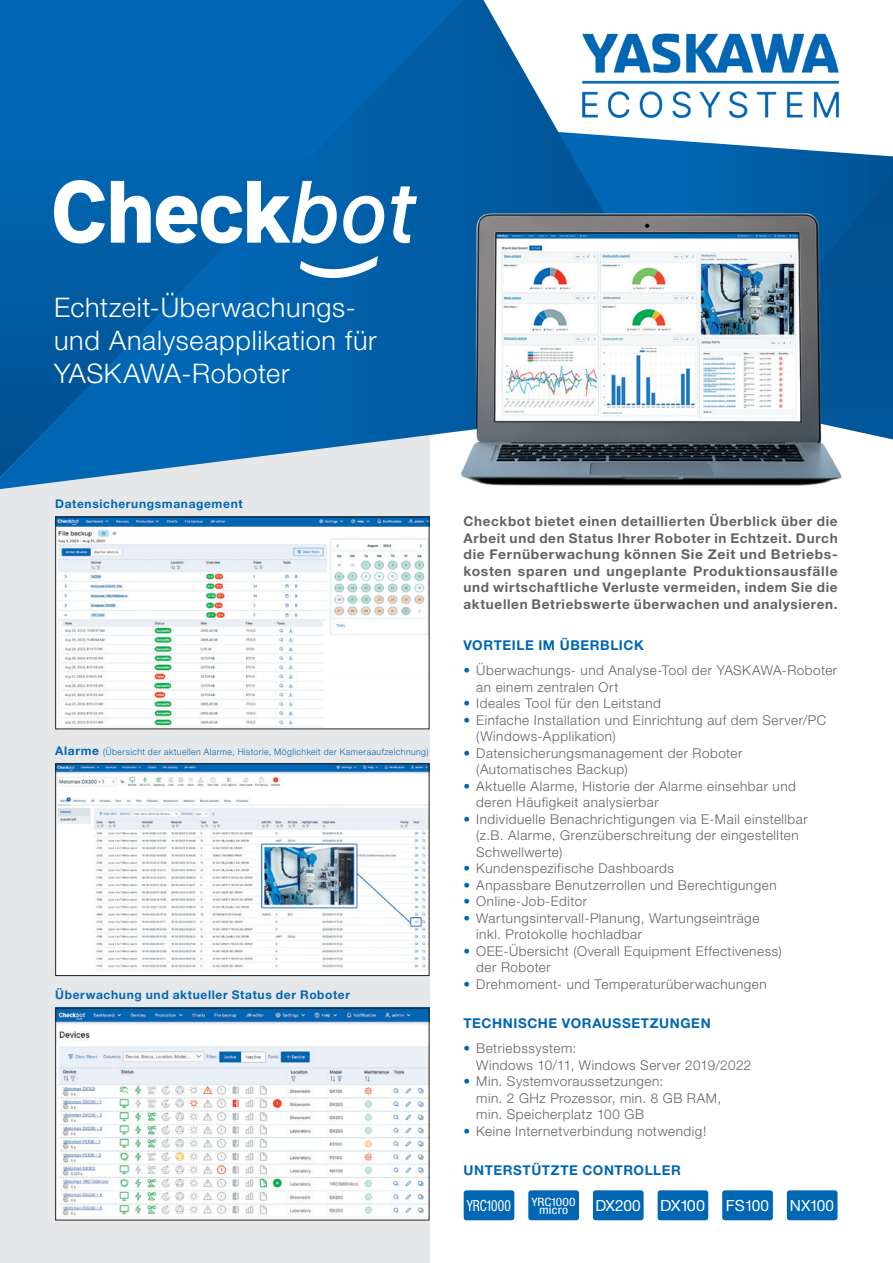
<style>
.page{position:relative;width:893px;height:1263px;background:#fff}
.page>*{position:absolute;margin:0;border:0;box-sizing:border-box;transform-origin:0 0}
.t1{font:300 27px/33px "Helvetica Neue LT Pro";letter-spacing:.025em;color:#fff}
.t2{font:15.45px "Helvetica Neue LT Pro";letter-spacing:-.015em;color:#fff}
.t3{font:condensed 15.45px "Helvetica Neue LT Pro";letter-spacing:-.01em;color:#fff;scale:.87 1}
.t4{font:15.45px "Helvetica Neue LT Pro";letter-spacing:-.015em;color:#fff;scale:1.05 1}
.t5{font:300 13.5px/16.5px "Helvetica Neue LT Pro";letter-spacing:.04em;color:#636366}
.t6{font:700 13.5px/16.5px "Helvetica Neue LT Pro";letter-spacing:.05em;color:#636366;text-align:justify}
.t7{font:700 13.5px "Helvetica Neue LT Pro";letter-spacing:.045em;color:#0166b3}
.t8{font:700 12px "Helvetica Neue LT Pro";letter-spacing:.055em;color:#0166b3}
.t9{font:condensed 11.55px/9px "Helvetica Neue LT Pro";letter-spacing:.015em;color:#fff;text-align:center;scale:1.16 1}
.t10{font:300 9px "Helvetica Neue LT Pro";letter-spacing:.055em;color:#0166b3;scale:.96 1}
.s1{font-weight:700;font-size:12px}
.s2{color:#0166b3}
</style>
<div class="page">
<div style="left:0;top:421px;width:429px;height:842px;background:#e6e7e9"></div>
<svg style="left:857px;top:400px;width:36px;height:39px"></svg>
<svg style="left:710px;top:156px;width:183px;height:244px;background:#005699"></svg>
<svg style="left:0;top:0;width:710px;height:489px;background:#0f6ab0"></svg>
<img style="left:57px;top:1010px;width:370px;height:208px">
<div style="left:55px;top:1008px;width:374px;height:212px;border:1px solid #231f20"></div>
<img style="left:57px;top:765px;width:370px;height:209px">
<div style="left:55px;top:763px;width:374px;height:213px;border:1px solid #231f20"></div>
<img style="left:57px;top:519px;width:370px;height:208px">
<div style="left:464px;top:1190px;width:50px;height:30px;background:#0166b3;border-radius:3px"></div>
<div style="left:528px;top:1190px;width:51px;height:30px;background:#0166b3;border-radius:3px"></div>
<div style="left:593px;top:1190px;width:51px;height:30px;background:#0166b3;border-radius:3px"></div>
<div style="left:658px;top:1190px;width:50px;height:30px;background:#0166b3;border-radius:3px"></div>
<div style="left:722px;top:1190px;width:51px;height:30px;background:#0166b3;border-radius:3px"></div>
<div style="left:787px;top:1190px;width:50px;height:30px;background:#0166b3;border-radius:3px"></div>
<img style="left:444px;top:189px;width:413px;height:300px">
<img style="left:49px;top:174px;width:374px;height:110px">
<svg style="left:483px;top:0;width:404px;height:156px"></svg>
<div style="left:576px;top:27px;width:268px;height:98px;background:#fff"></div>
<img style="left:582px;top:33px;width:258px;height:86px">
<h1 class="t1" style="left:54px;top:290px;width:324px">Echtzeit-Überwachungs&shy;und Analyseapplikation für<br>YASKAWA-Roboter</h1>
<p class="t8" style="left:55px;top:496px;width:189px">Datensicherungsmanagement</p>
<p class="t10" style="left:55px;top:746px;width:390px"><span class="s1">Alarme</span> (Übersicht der aktuellen Alarme, Historie, Möglichkeit der Kameraaufzeichnung)</p>
<p class="t8" style="left:55px;top:988px;width:296px">Überwachung und aktueller Status der Roboter</p>
<p class="t6" style="left:463px;top:513px;width:376px">Checkbot bietet einen detaillierten Überblick über die Arbeit und den Status Ihrer Roboter in Echtzeit. Durch die Fernüberwachung können Sie Zeit und Betriebs&shy;kosten sparen und ungeplante Produktionsausfälle und wirtschaftliche Verluste vermeiden, indem Sie die aktuellen Betriebswerte überwachen und analysieren.</p>
<p class="t7" style="left:463px;top:637px;width:182px">VORTEILE IM ÜBERBLICK</p>
<p class="t5" style="left:476px;top:662px;width:362px;text-indent:-13px"><span class="s2">•</span> Überwachungs- und Analyse-Tool der YASKAWA-Roboter an einem zentralen Ort</p>
<p class="t5" style="left:463px;top:695px;width:199px"><span class="s2">•</span> Ideales Tool für den Leitstand</p>
<p class="t5" style="left:476px;top:711px;width:352px;text-indent:-13px"><span class="s2">•</span> Einfache Installation und Einrichtung auf dem Server/PC (Windows-Applikation)</p>
<p class="t5" style="left:476px;top:744px;width:268px;text-indent:-13px"><span class="s2">•</span> Datensicherungsmanagement der Roboter (Automatisches Backup)</p>
<p class="t5" style="left:476px;top:777px;width:321px;text-indent:-13px"><span class="s2">•</span> Aktuelle Alarme, Historie der Alarme einsehbar und deren Häufigkeit analysierbar</p>
<p class="t5" style="left:476px;top:810px;width:333px;text-indent:-13px"><span class="s2">•</span> Individuelle Benachrichtigungen via E-Mail einstellbar (z.B. Alarme, Grenzüberschreitung der eingestellten<br>Schwellwerte)</p>
<p class="t5" style="left:463px;top:860px;width:212px"><span class="s2">•</span> Kundenspezifische Dashboards</p>
<p class="t5" style="left:463px;top:876px;width:315px"><span class="s2">•</span> Anpassbare Benutzerrollen und Berechtigungen</p>
<p class="t5" style="left:463px;top:893px;width:125px"><span class="s2">•</span> Online-Job-Editor</p>
<p class="t5" style="left:476px;top:909px;width:285px;text-indent:-13px"><span class="s2">•</span> Wartungsintervall-Planung, Wartungseinträge inkl. Protokolle hochladbar</p>
<p class="t5" style="left:476px;top:942px;width:307px;text-indent:-13px"><span class="s2">•</span> OEE-Übersicht (Overall Equipment Effectiveness) der Roboter</p>
<p class="t5" style="left:463px;top:975px;width:305px"><span class="s2">•</span> Drehmoment- und Temperaturüberwachungen</p>
<p class="t7" style="left:463px;top:1015px;width:249px">TECHNISCHE VORAUSSETZUNGEN</p>
<p class="t5" style="left:476px;top:1040px;width:277px;text-indent:-13px"><span class="s2">•</span> Betriebssystem:<br>Windows 10/11, Windows Server 2019/2022</p>
<p class="t5" style="left:476px;top:1073px;width:247px;text-indent:-13px"><span class="s2">•</span> Min. Systemvoraussetzungen:<br>min. 2 GHz Prozessor, min. 8 GB RAM, min. Speicherplatz 100 GB</p>
<p class="t5" style="left:463px;top:1122px;width:244px"><span class="s2">•</span> Keine Internetverbindung notwendig!</p>
<p class="t7" style="left:463px;top:1162px;width:219px">UNTERSTÜTZTE CONTROLLER</p>
<p class="t3" style="left:467px;top:1196px;width:52px">YRC1000</p>
<p class="t9" style="left:531px;top:1197px;width:39px">YRC1000 micro</p>
<p class="t2" style="left:596px;top:1196px;width:47px">DX200</p>
<p class="t4" style="left:660px;top:1196px;width:44px">DX100</p>
<p class="t2" style="left:726px;top:1196px;width:45px">FS100</p>
<p class="t2" style="left:790px;top:1196px;width:46px">NX100</p>
</div>
